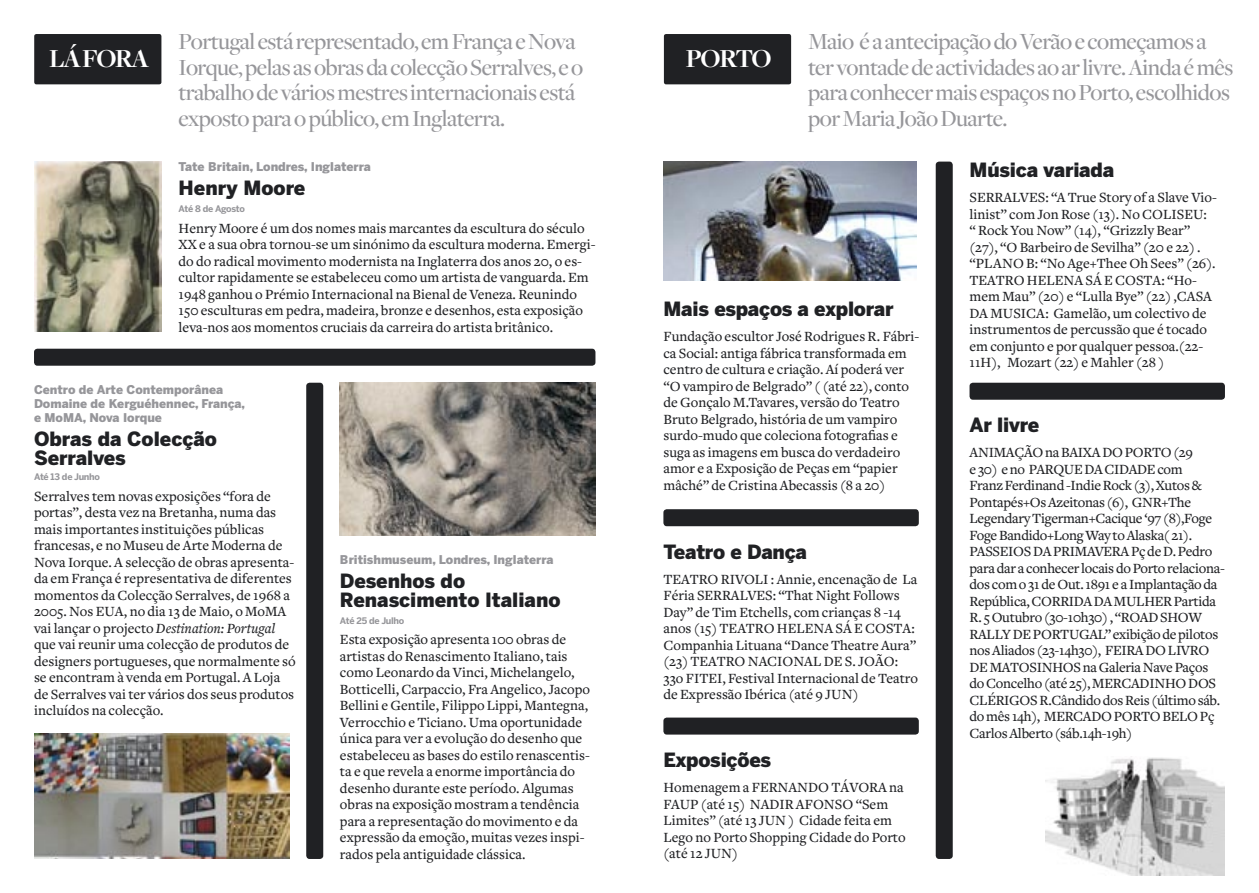
<style>
.page{position:relative;width:1259px;height:893px;background:#fff}
.page>*{position:absolute;margin:0;border:0;box-sizing:border-box;transform-origin:0 0}
.t1{font:700 27px "Freight Disp";letter-spacing:-.05em;color:#fff}
.t2{font:500 24px/25.5px "Freight Disp";letter-spacing:-.02em;color:#96969a}
.t3{font:900 19.5px/19.5px "Benton Sans";letter-spacing:-.01em;color:#202124}
.texto_base{font:500 14.55px/16.5px "Freight Text";color:#202124}
.texto_base-2{font:500 14.55px/16.5px "Freight Text";letter-spacing:-.02em;color:#202124}
.t4{font:900 12px/13.8px "Benton Sans";color:#96969a}
.t5{font:700 9px "Benton Sans";letter-spacing:-.03em;color:#96969a}
.s1{font-style:italic}
</style>
<div class="page">
<img style="left:1045px;top:757px;width:180px;height:119px">
<div style="left:34px;top:34px;width:127px;height:50px;background:#202124"></div>
<div style="left:664px;top:34px;width:127px;height:50px;background:#202124"></div>
<div style="left:34px;top:349px;width:561px;height:17px;background:#202124"></div>
<img style="left:34px;top:162px;width:128px;height:170px">
<div style="left:306px;top:383px;width:17px;height:476px;background:#202124"></div>
<img style="left:340px;top:383px;width:255px;height:153px">
<div style="left:935px;top:162px;width:17px;height:697px;background:#202124"></div>
<div style="left:969px;top:383px;width:256px;height:17px;background:#202124"></div>
<div style="left:663px;top:509px;width:256px;height:17px;background:#202124"></div>
<img style="left:34px;top:733px;width:256px;height:126px">
<div style="left:663px;top:718px;width:256px;height:17px;background:#202124"></div>
<img style="left:663px;top:162px;width:253px;height:119px">
<p class="t2" style="left:179px;top:29px;width:406px">Portugal está representado, em França e Nova Iorque, pelas as obras da colecção Serralves, e o trabalho de vários mestres internacionais está exposto para o público, em Inglaterra.</p>
<p class="t4" style="left:179px;top:160px;width:194px">Tate Britain, Londres, Inglaterra</p>
<p class="t3" style="left:179px;top:178px;width:128px">Henry Moore</p>
<p class="t5" style="left:179px;top:203px;width:68px">Até 8 de Agosto</p>
<p class="texto_base" style="left:179px;top:220px;width:418px">Henry Moore é um dos nomes mais marcantes da escultura do século XX e a sua obra tornou-se um sinónimo da escultura moderna. Emergi&shy;do do radical movimento modernista na Inglaterra dos anos 20, o es&shy;cultor rapidamente se estabeleceu como um artista de vanguarda. Em 1948 ganhou o Prémio Internacional na Bienal de Veneza. Reunindo 150 esculturas em pedra, madeira, bronze e desenhos, esta exposição leva-nos aos momentos cruciais da carreira do artista britânico.</p>
<p class="t2" style="left:808px;top:29px;width:427px">Maio é a antecipação do Verão e começamos a ter vontade de actividades ao ar livre. Ainda é mês para conhecer mais espaços no Porto, escolhidos por Maria João Duarte.</p>
<p class="t1" style="left:49px;top:44px;width:101px">LÁ FORA</p>
<p class="t1" style="left:686px;top:44px;width:87px">PORTO</p>
<p class="t3" style="left:969px;top:160px;width:146px">Música variada</p>
<p class="texto_base" style="left:969px;top:190px;width:249px">SERRALVES: “A True Story of a Slave Vio&shy;linist” com Jon Rose (13). No COLISEU: “ Rock You Now” (14), “Grizzly Bear” (27), “O Barbeiro de Sevilha” (20 e 22) . “PLANO B: “No Age+Thee Oh Sees” (26).<br>TEATRO HELENA SÁ E COSTA: “Ho&shy;mem Mau” (20) e “Lulla Bye” (22) ,CASA DA MUSICA: Gamelão, um colectivo de instrumentos de percussão que é tocado em conjunto e por qualquer pessoa.(22- 11H), Mozart (22) e Mahler (28 )</p>
<p class="t3" style="left:663px;top:299px;width:232px">Mais espaços a explorar</p>
<p class="texto_base" style="left:663px;top:329px;width:257px">Fundação escultor José Rodrigues R. Fábri&shy;ca Social: antiga fábrica transformada em centro de cultura e criação. Aí poderá ver “O vampiro de Belgrado” ( (até 22), conto de Gonçalo M.Tavares, versão do Teatro Bruto Belgrado, história de um vampiro surdo-mudo que coleciona fotografias e suga as imagens em busca do verdadeiro amor e a Exposição de Peças em “papier mâché” de Cristina Abecassis (8 a 20)</p>
<p class="t4" style="left:34px;top:383px;width:212px">Centro de Arte Contemporânea<br>Domaine de Kerguéhennec, França, e MoMA, Nova Iorque</p>
<p class="t3" style="left:34px;top:429px;width:184px">Obras da Colecção<br>Serralves</p>
<p class="t5" style="left:34px;top:471px;width:68px">Até 13 de Junho</p>
<p class="texto_base" style="left:34px;top:488px;width:263px">Serralves tem novas exposições “fora de portas”, desta vez na Bretanha, numa das mais importantes instituições públicas francesas, e no Museu de Arte Moderna de Nova Iorque. A selecção de obras apresenta&shy;da em França é representativa de diferentes momentos da Colecção Serralves, de 1968 a 2005. Nos EUA, no dia 13 de Maio, o MoMA vai lançar o projecto <span class="s1">Destination: Portugal </span>que vai reunir uma colecção de produtos de designers portugueses, que normalmente só se encontram à venda em Portugal. A Loja de Serralves vai ter vários dos seus produtos incluídos na colecção.</p>
<p class="t3" style="left:969px;top:415px;width:71px">Ar livre</p>
<p class="texto_base-2" style="left:969px;top:445px;width:257px">ANIMAÇÃO na BAIXA DO PORTO (29<br>e 30) e no PARQUE DA CIDADE com<br>Franz Ferdinand -Indie Rock (3), Xutos &amp; Pontapés+Os Azeitonas (6), GNR+The Legendary Tigerman+Cacique ‘97 (8),Foge Foge Bandido+Long Way to Alaska( 21).<br>PASSEIOS DA PRIMAVERA Pç de D. Pedro para dar a conhecer locais do Porto relaciona&shy;dos com o 31 de Out. 1891 e a Implantação da República, CORRIDA DA MULHER Partida R. 5 Outubro (30-10h30) , “ROAD SHOW RALLY DE PORTUGAL” exibição de pilotos nos Aliados (23-14h30), FEIRA DO LIVRO DE MATOSINHOS na Galeria Nave Paços do Concelho (até 25), MERCADINHO DOS CLÉRIGOS R.Cândido dos Reis (último sáb. do mês 14h), MERCADO PORTO BELO Pç Carlos Alberto (sáb.14h-19h)</p>
<p class="t3" style="left:663px;top:542px;width:145px">Teatro e Dança</p>
<p class="texto_base" style="left:663px;top:571px;width:256px">TEATRO RIVOLI : Annie, encenação de La Féria SERRALVES: “That Night Follows Day” de Tim Etchells, com crianças 8 -14 anos (15) TEATRO HELENA SÁ E COSTA:<br>Companhia Lituana “Dance Theatre Aura” (23) TEATRO NACIONAL DE S. JOÃO:<br>33o FITEI, Festival Internacional de Teatro de Expressão Ibérica (até 9 JUN)</p>
<p class="t4" style="left:340px;top:552px;width:215px">Britishmuseum, Londres, Inglaterra</p>
<p class="t3" style="left:340px;top:571px;width:222px">Desenhos do<br>Renascimento Italiano</p>
<p class="t5" style="left:340px;top:615px;width:66px">Até 25 de Julho</p>
<p class="texto_base" style="left:340px;top:632px;width:251px">Esta exposição apresenta 100 obras de artistas do Renascimento Italiano, tais como Leonardo da Vinci, Michelangelo, Botticelli, Carpaccio, Fra Angelico, Jacopo Bellini e Gentile, Filippo Lippi, Mantegna, Verrocchio e Ticiano. Uma oportunidade única para ver a evolução do desenho que estabeleceu as bases do estilo renascentis&shy;ta e que revela a enorme importância do desenho durante este período. Algumas obras na exposição mostram a tendência para a representação do movimento e da expressão da emoção, muitas vezes inspi&shy;rados pela antiguidade clássica.</p>
<p class="t3" style="left:663px;top:750px;width:109px">Exposições</p>
<p class="texto_base" style="left:663px;top:779px;width:244px">Homenagem a FERNANDO TÁVORA na<br>FAUP (até 15) NADIR AFONSO “Sem<br>Limites” (até 13 JUN ) Cidade feita em<br>Lego no Porto Shopping Cidade do Porto (até 12 JUN)</p>
</div>
